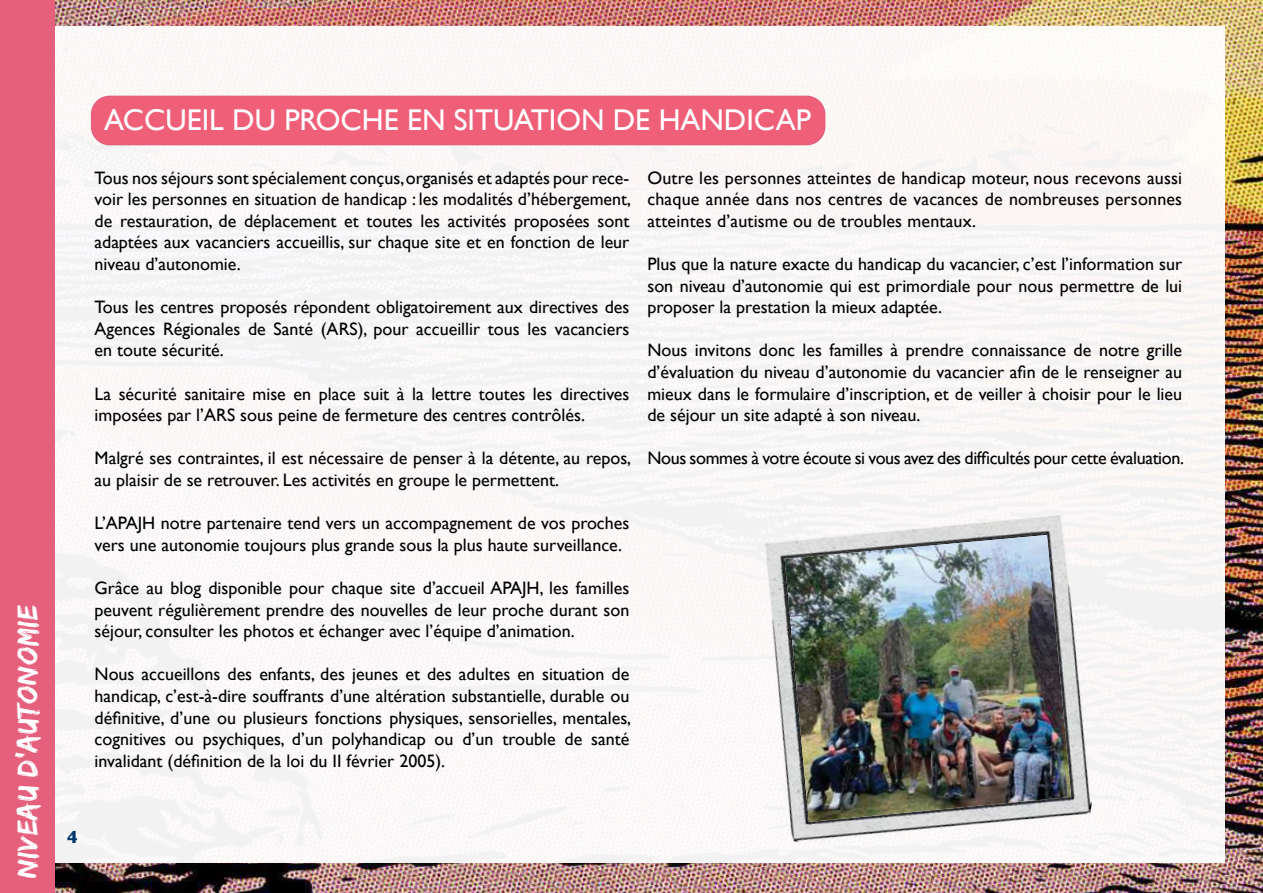
<style>
.page{position:relative;width:1263px;height:893px;background:#fff}
.page>*{position:absolute;margin:0;border:0;box-sizing:border-box;transform-origin:0 0}
.t1{font:30px "Gill Sans";color:#fff}
.t2{font:30px "Edo SZ";letter-spacing:.02em;color:#fff}
.t3{font:18px/21.6px "Gill Sans";color:#000;text-align:justify}
.t4{font:18px "Gill Sans";letter-spacing:-.02em;color:#000}
.t5{font:700 18px "Gill Sans";color:#00366c}
</style>
<div class="page">
<img style="left:54px;top:0;width:1209px;height:893px">
<div style="left:31px;top:27px;width:1194px;height:836px;background:#faf7f6"></div>
<div style="left:92px;top:96px;width:733px;height:49px;background:#f05f78;border-radius:18px"></div>
<div style="left:91px;top:96px;width:734px;height:49px;border:2px solid #e4607d;border-radius:18px"></div>
<svg style="left:764px;top:515px;width:328px;height:327px"></svg>
<img style="left:784px;top:535px;width:287px;height:287px">
<div style="left:0;top:0;width:54px;height:893px;background:#e4607d"></div>
<h1 class="t2" style="left:10px;top:878px;width:274px;rotate:-90deg">NIVEAU D’AUTONOMIE</h1>
<h1 class="t1" style="left:104px;top:103px;width:709px">ACCUEIL DU PROCHE EN SITUATION DE HANDICAP</h1>
<p class="t3" style="left:95px;top:167px;width:538px">Tous nos séjours sont spécialement conçus, organisés et adaptés pour rece&shy;voir les personnes en situation de handicap : les modalités d’hébergement, de restauration, de déplacement et toutes les activités proposées sont adaptées aux vacanciers accueillis, sur chaque site et en fonction de leur niveau d’autonomie.</p>
<p class="t3" style="left:95px;top:296px;width:536px">Tous les centres proposés répondent obligatoirement aux directives des Agences Régionales de Santé (ARS), pour accueillir tous les vacanciers en toute sécurité.</p>
<p class="t3" style="left:95px;top:383px;width:536px">La sécurité sanitaire mise en place suit à la lettre toutes les directives imposées par l’ARS sous peine de fermeture des centres contrôlés.</p>
<p class="t3" style="left:95px;top:447px;width:538px">Malgré ses contraintes, il est nécessaire de penser à la détente, au repos, au plaisir de se retrouver. Les activités en groupe le permettent.</p>
<p class="t3" style="left:95px;top:512px;width:536px">L’APAJH notre partenaire tend vers un accompagnement de vos proches vers une autonomie toujours plus grande sous la plus haute surveillance.</p>
<p class="t3" style="left:95px;top:577px;width:536px">Grâce au blog disponible pour chaque site d’accueil APAJH, les familles peuvent régulièrement prendre des nouvelles de leur proche durant son séjour, consulter les photos et échanger avec l’équipe d’animation.</p>
<p class="t3" style="left:95px;top:663px;width:538px">Nous accueillons des enfants, des jeunes et des adultes en situation de handicap, c’est-à-dire souffrants d’une altération substantielle, durable ou définitive, d’une ou plusieurs fonctions physiques, sensorielles, mentales, cognitives ou psychiques, d’un polyhandicap ou d’un trouble de santé invalidant (définition de la loi du II février 2005).</p>
<p class="t3" style="left:647px;top:167px;width:536px">Outre les personnes atteintes de handicap moteur, nous recevons aussi chaque année dans nos centres de vacances de nombreuses personnes atteintes d’autisme ou de troubles mentaux.</p>
<p class="t3" style="left:647px;top:253px;width:536px">Plus que la nature exacte du handicap du vacancier, c’est l’information sur son niveau d’autonomie qui est primordiale pour nous permettre de lui proposer la prestation la mieux adaptée.</p>
<p class="t3" style="left:647px;top:339px;width:536px">Nous invitons donc les familles à prendre connaissance de notre grille d’évaluation du niveau d’autonomie du vacancier afin de le renseigner au mieux dans le formulaire d’inscription, et de veiller à choisir pour le lieu de séjour un site adapté à son niveau.</p>
<p class="t4" style="left:647px;top:448px;width:538px">Nous sommes à votre écoute si vous avez des difficultés pour cette évaluation.</p>
<p class="t5" style="left:67px;top:823px;width:12px">4</p>
</div>
